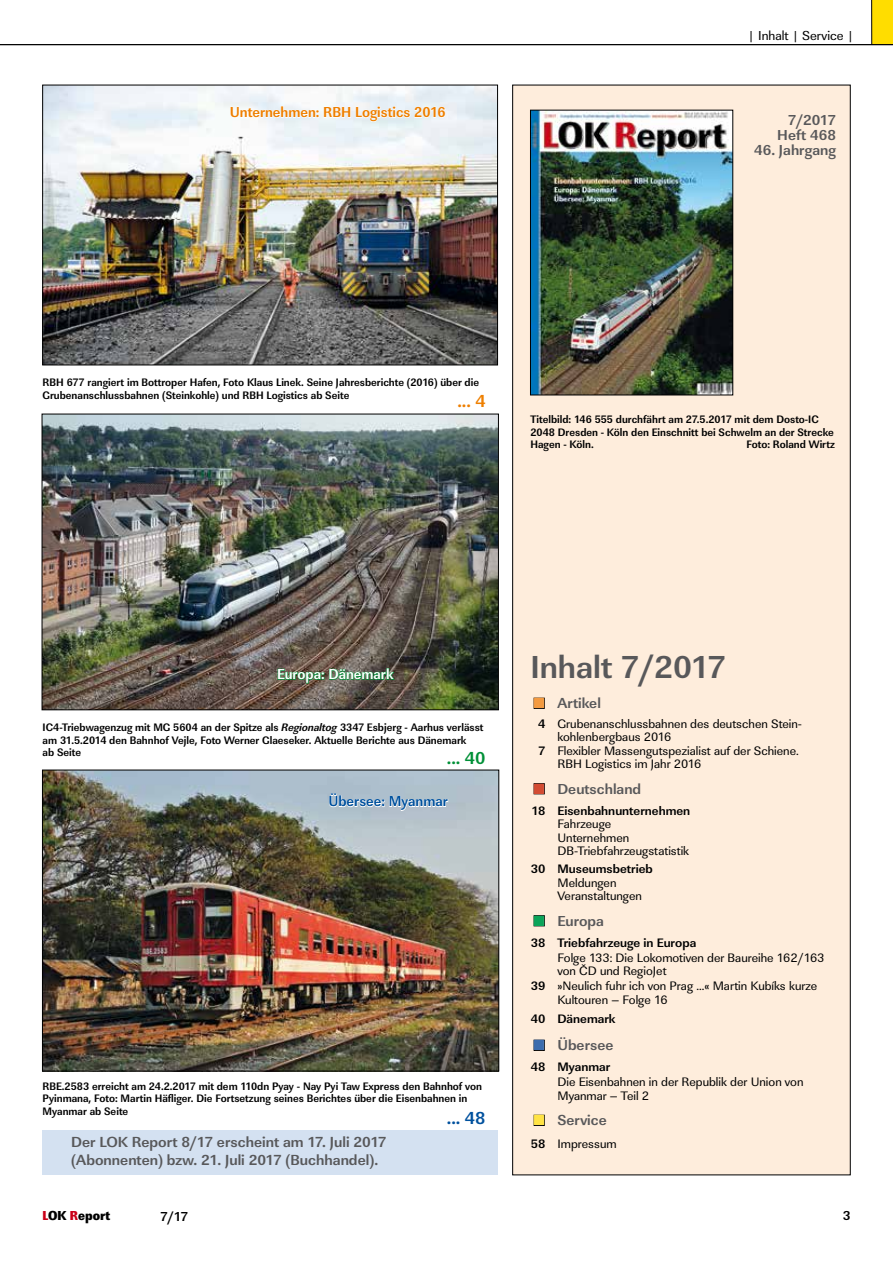
<style>
.page{position:relative;width:893px;height:1263px;background:#fff}
.page>*{position:absolute;margin:0;border:0;box-sizing:border-box;transform-origin:0 0}
.t1{font:700 33px "URW Linear TOT";color:#58585a}
.t2{font:700 18px "URW Linear TOT";color:#00519e}
.t3{font:700 18px "URW Linear TOT";color:#009037}
.t4{font:700 18px "URW Linear TOT";color:#ee7f00}
.t5{font:700 15.15px/18.1px "URW Linear TOT";color:#58585a}
.t6{font:700 15px/15px "URW Linear TOT";color:#58585a;text-align:right}
.t7{font:15px "URW Linear TOT Bol Nar";color:#ee7f00}
.t8{font:15px "URW Linear TOT Bol Nar";color:#00519e}
.t9{font:15px "URW Linear TOT Bol Nar";color:#fff}
.t10{font:13.5px "URW Linear TOT";color:#000}
.t11{font:13.5px "URW Linear TOT Ult Bol Ext Nar";color:#000}
.t12{font:700 13.5px "URW Linear TOT";color:#000}
.t13{font:12.75px/13.5px "URW Linear TOT";color:#000}
.t14{font:700 12.75px "URW Linear TOT";color:#000}
.t15{font:11.25px/12.8px "URW Linear TOT Bol Nar";color:#000}
.s1{font-family:"URW Linear TOT Bol Nar Obl"}
.s2{color:#f39a40}
.s3{font-weight:700}
.s4{color:#d34b32}
.s5{color:#0aa459}
.s6{color:#3b6cae}
.s7{color:#ffe344}
.s8{color:#c90019}
</style>
<div class="page">
<div style="left:872px;top:0;width:21px;height:45px;background:#fd0"></div>
<hr style="left:871px;top:0;width:1px;height:45px;background:#000">
<hr style="left:0;top:44px;width:893px;height:1px;background:#000">
<img style="left:44px;top:87px;width:452px;height:276px">
<div style="left:42px;top:85px;width:456px;height:280px;border:1px solid #000"></div>
<img style="left:44px;top:772px;width:453px;height:297px">
<div style="left:42px;top:770px;width:457px;height:301px;border:1px solid #000"></div>
<div style="left:43px;top:1130px;width:455px;height:45px;background:#d4e1f1"></div>
<div style="left:512px;top:85px;width:339px;height:1090px;background:#feeddc"></div>
<div style="left:534px;top:698px;width:11px;height:11px;border:1px solid #000"></div>
<div style="left:534px;top:783px;width:11px;height:11px;border:1px solid #000"></div>
<div style="left:534px;top:915px;width:11px;height:11px;border:1px solid #000"></div>
<div style="left:534px;top:1040px;width:11px;height:11px;border:1px solid #000"></div>
<div style="left:534px;top:1115px;width:11px;height:11px;border:1px solid #000"></div>
<img style="left:532px;top:112px;width:199px;height:281px">
<div style="left:530px;top:110px;width:203px;height:285px;border:1px solid #000"></div>
<svg style="left:230px;top:106px;width:216px;height:16px"></svg>
<svg style="left:329px;top:793px;width:119px;height:18px"></svg>
<img style="left:44px;top:416px;width:453px;height:292px">
<div style="left:42px;top:414px;width:457px;height:296px;border:1px solid #000"></div>
<svg style="left:277px;top:668px;width:118px;height:16px;background:#486d49"></svg>
<h3 class="t7" style="left:230px;top:103px;width:217px">Unternehmen: RBH Logistics 2016</h3>
<p class="t10" style="left:748px;top:27px;width:107px">| Inhalt | Service |</p>
<h3 class="t6" style="left:777px;top:113px;width:60px">7/2017<br>Heft 468</h3>
<h3 class="t6" style="left:754px;top:143px;width:83px">46. Jahrgang</h3>
<p class="t15" style="left:43px;top:376px;width:438px">RBH 677 rangiert im Bottroper Hafen, Foto Klaus Linek. Seine Jahresberichte (2016) über die<br>Grubenanschlussbahnen (Steinkohle) und RBH Logistics ab Seite</p>
<h2 class="t4" style="left:457px;top:390px;width:30px">... 4</h2>
<p class="t15" style="left:530px;top:413px;width:305px">Titelbild: 146 555 durchfährt am 27.5.2017 mit dem Dosto-IC<br>2048 Dresden - Köln den Einschnitt bei Schwelm an der Strecke<br>Hagen - Köln.</p>
<p class="t15" style="left:746px;top:438px;width:90px">Foto: Roland Wirtz</p>
<h3 class="t9" style="left:277px;top:665px;width:118px">Europa: Dänemark</h3>
<p class="t15" style="left:43px;top:721px;width:442px">IC4-Triebwagenzug mit MG 5604 an der Spitze als <span class="s1">Regionaltog</span> 3347 Esbjerg - Aarhus verlässt am 31.5.2014 den Bahnhof Vejle, Foto Werner Glaeseker. Aktuelle Berichte aus Dänemark<br>ab Seite</p>
<h2 class="t3" style="left:447px;top:747px;width:40px">... 40</h2>
<h3 class="t8" style="left:328px;top:792px;width:121px">Übersee: Myanmar</h3>
<p class="t15" style="left:43px;top:1079px;width:441px">RBE.2583 erreicht am 24.2.2017 mit dem 110dn Pyay - Nay Pyi Taw Express den Bahnhof von<br>Pyinmana, Foto: Martin Häfliger. Die Fortsetzung seines Berichtes über die Eisenbahnen in<br>Myanmar ab Seite</p>
<h2 class="t2" style="left:447px;top:1107px;width:40px">... 48</h2>
<h3 class="t5" style="left:71px;top:1133px;width:317px">Der LOK Report 8/17 erscheint am 17. Juli 2017 (Abonnenten) bzw. 21. Juli 2017 (Buchhandel).</h3>
<h1 class="t1" style="left:530px;top:647px;width:197px">Inhalt 7/2017</h1>
<h3 class="t6" style="left:533px;top:696px;width:69px"><span class="s2">◼</span> Artikel</h3>
<p class="t13" style="left:538px;top:717px;width:265px"><span class="s3">4</span> Grubenanschlussbahnen des deutschen Stein-</p>
<p class="t13" style="left:557px;top:730px;width:116px">kohlenbergbaus 2016</p>
<p class="t13" style="left:538px;top:744px;width:262px"><span class="s3">7</span> Flexibler Massengutspezialist auf der Schiene.</p>
<p class="t13" style="left:557px;top:757px;width:145px">RBH Logistics im Jahr 2016</p>
<h3 class="t6" style="left:533px;top:781px;width:110px"><span class="s4">◼</span> Deutschland</h3>
<p class="t14" style="left:531px;top:803px;width:160px">18 Eisenbahnunternehmen</p>
<p class="t13" style="left:557px;top:817px;width:133px">Fahrzeuge<br>Unternehmen<br>DB-Triebfahrzeugstatistik</p>
<p class="t14" style="left:531px;top:861px;width:124px">30 Museumsbetrieb</p>
<p class="t13" style="left:557px;top:876px;width:86px">Meldungen<br>Veranstaltungen</p>
<h3 class="t6" style="left:533px;top:913px;width:72px"><span class="s5">◼</span> Europa</h3>
<p class="t14" style="left:531px;top:935px;width:167px">38 Triebfahrzeuge in Europa</p>
<p class="t13" style="left:557px;top:951px;width:269px">Folge 133: Die Lokomotiven der Baureihe 162/163 von ČD und RegioJet</p>
<p class="t13" style="left:557px;top:979px;width:261px;text-indent:-27px"><span class="s3">39</span> »Neulich fuhr ich von Prag ...« Martin Kubíks kurze<br>Kultouren – Folge 16</p>
<p class="t14" style="left:531px;top:1011px;width:86px">40 Dänemark</p>
<h3 class="t6" style="left:533px;top:1038px;width:82px"><span class="s6">◼</span> Übersee</h3>
<p class="t14" style="left:531px;top:1059px;width:81px">48 Myanmar</p>
<p class="t13" style="left:557px;top:1075px;width:248px">Die Eisenbahnen in der Republik der Union von<br>Myanmar – Teil 2</p>
<h3 class="t6" style="left:533px;top:1113px;width:75px"><span class="s7">◼</span> Service</h3>
<p class="t13" style="left:531px;top:1137px;width:87px"><span class="s3">58</span> Impressum</p>
<p class="t11" style="left:43px;top:1207px;width:69px"><span class="s8">L</span>OK <span class="s8">R</span>eport</p>
<p class="t12" style="left:160px;top:1208px;width:30px">7/17</p>
<p class="t12" style="left:843px;top:1208px;width:9px">3</p>
</div>
